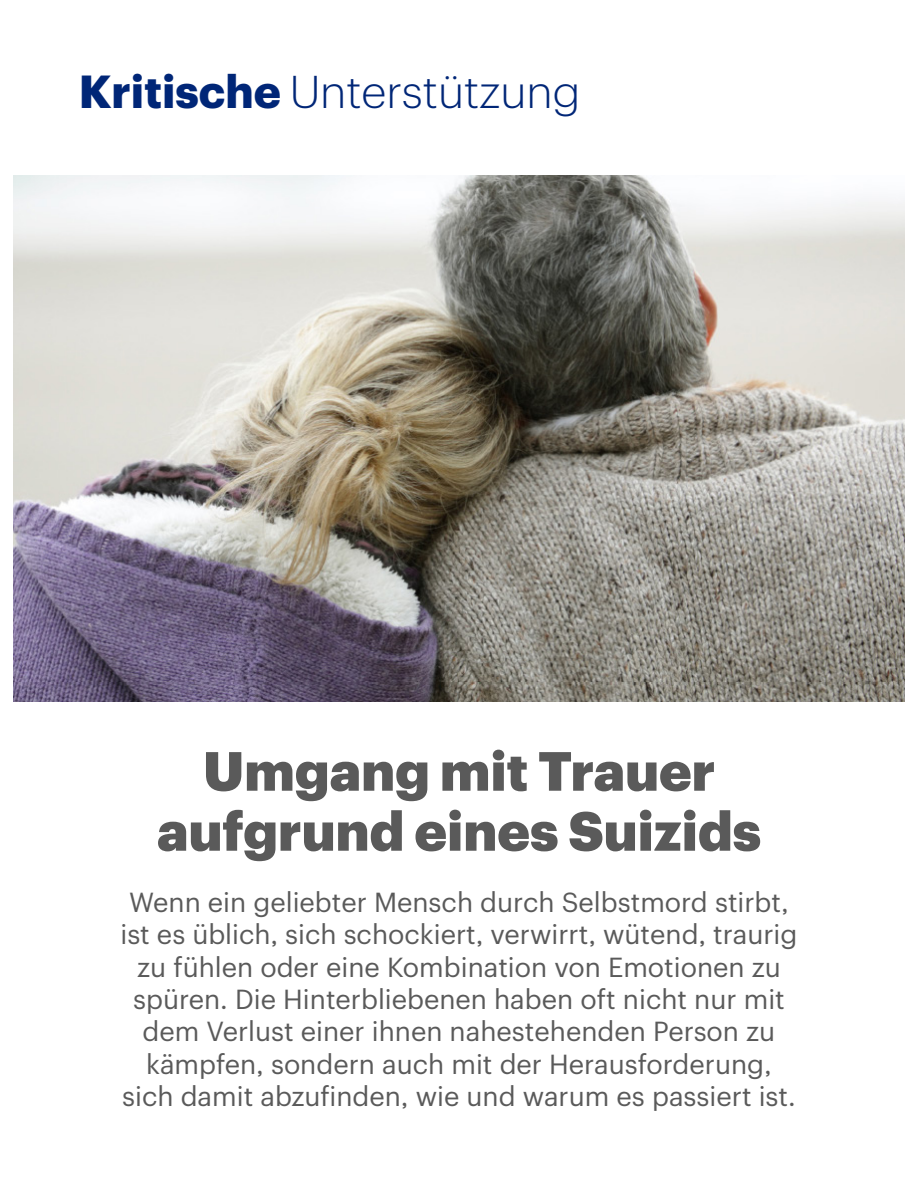
<style>
.page{position:relative;width:918px;height:1188px;background:#fff}
.page>*{position:absolute;margin:0;border:0;box-sizing:border-box;transform-origin:0 0}
.Headline{font:900 54px/60px "Graphik UHG";color:#5a5a5a;text-align:center}
.t1{font:300 45px "Graphik";color:#002677}
.Headline-subhead{font:27px/32.4px "Graphik UHG";color:#5a5a5a;text-align:center}
.s1{font-weight:700;font-size:45.3px}
</style>
<div class="page">
<img style="left:14px;top:176px;width:890px;height:526px">
<h2 class="t1" style="left:79px;top:59px;width:503px"><span class="s1">Kritische</span> Unterstützung</h2>
<p class="Headline" style="left:157px;top:736px;width:606px">Umgang mit Trauer aufgrund eines Suizids</p>
<p class="Headline-subhead" style="left:120px;top:884px;width:678px">Wenn ein geliebter Mensch durch Selbstmord stirbt, ist es üblich, sich schockiert, verwirrt, wütend, traurig zu fühlen oder eine Kombination von Emotionen zu spüren. Die Hinterbliebenen haben oft nicht nur mit dem Verlust einer ihnen nahestehenden Person zu kämpfen, sondern auch mit der Herausforderung, sich damit abzufinden, wie und warum es passiert ist.</p>
</div>
